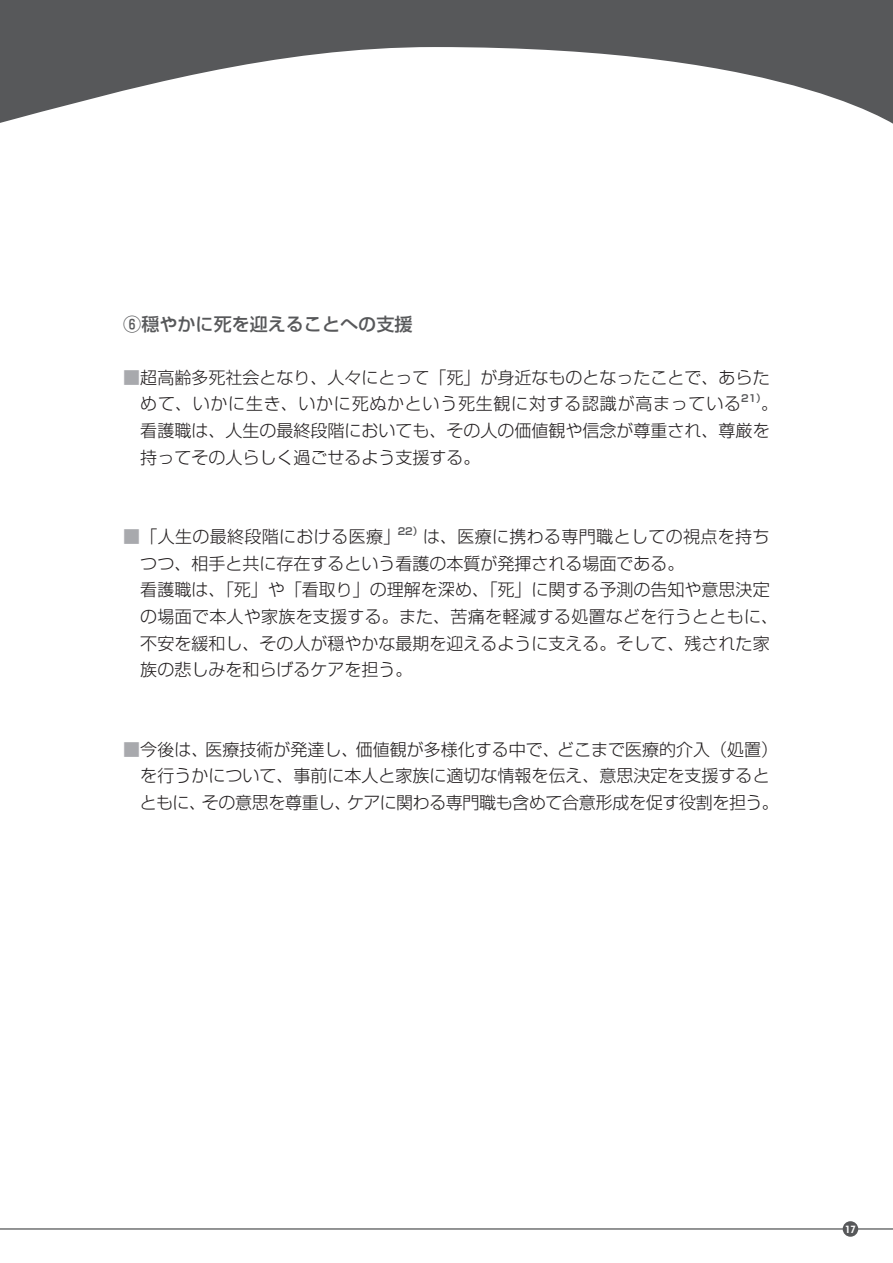
<style>
.page{position:relative;width:893px;height:1263px;background:#fff}
.page>*{position:absolute;margin:0;border:0;box-sizing:border-box;transform-origin:0 0}
.t1{font:500 18px "Shin Go Pro";color:#57585a}
.t2{font:300 16.95px/26.5px "Shin Go Pro";color:#231f20}
.t3{font:300 16.95px/26.5px "Shin Go Pro";letter-spacing:.04em;color:#231f20}
.t4{font:300 16.95px "Shin Go Pro";letter-spacing:.02em;color:#231f20}
.t5{font:10.65px "Spartan Heavy Classified";color:#fff}
.t6{font:700 9.9px "Shin Go Pro De";color:#57585a}
.s1{color:#a8a9ad}
</style>
<div class="page">
<svg style="left:0;top:0;width:893px;height:124px;fill:#57585a"></svg>
<hr style="left:0;top:1228px;width:893px;height:1px;background:#57585a">
<div style="left:843px;top:1221px;width:15px;height:16px;background:#57585a;border-radius:50%"></div>
<p class="t1" style="left:123px;top:309px;width:291px">⑥穏やかに死を迎えることへの支援</p>
<p class="t3" style="left:140px;top:362px;width:631px;text-indent:-17px"><span class="s1">■</span>超高齢多死社会となり、人々にとって｢死｣が身近なものとなったことで、あらためて、いかに生き、いかに死ぬかという死生観に対する認識が高まっている</p>
<p class="t6" style="left:741px;top:390px;width:26px">21）</p>
<p class="t2" style="left:140px;top:389px;width:639px;text-indent:621px">。看護職は、人生の最終段階においても、その人の価値観や信念が尊重され、尊厳を持ってその人らしく過ごせるよう支援する。</p>
<p class="t4" style="left:123px;top:523px;width:270px"><span class="s1">■</span> ｢人生の最終段階における医療｣</p>
<p class="t6" style="left:398px;top:523px;width:26px">22）</p>
<p class="t4" style="left:423px;top:523px;width:348px">は、医療に携わる専門職としての視点を持ち</p>
<p class="t2" style="left:140px;top:548px;width:546px">つつ、相手と共に存在するという看護の本質が発揮される場面である。</p>
<p class="t2" style="left:123px;top:575px;width:648px">　看護職は、｢死｣や｢看取り｣の理解を深め、｢死｣に関する予測の告知や意思決定</p>
<p class="t2" style="left:140px;top:601px;width:639px">の場面で本人や家族を支援する。また、苦痛を軽減する処置などを行うとともに、</p>
<p class="t2" style="left:140px;top:628px;width:631px">不安を緩和し、その人が穏やかな最期を迎えるように支える。そして、残された家</p>
<p class="t2" style="left:140px;top:654px;width:274px">族の悲しみを和らげるケアを担う。</p>
<p class="t2" style="left:140px;top:734px;width:640px;text-indent:-17px"><span class="s1">■</span>今後は、医療技術が発達し、価値観が多様化する中で、どこまで医療的介入（処置）を行うかについて、事前に本人と家族に適切な情報を伝え、意思決定を支援するとともに、その意思を尊重し、ケアに関わる専門職も含めて合意形成を促す役割を担う。</p>
<p class="t5" style="left:845px;top:1222px;width:12px">17</p>
</div>
